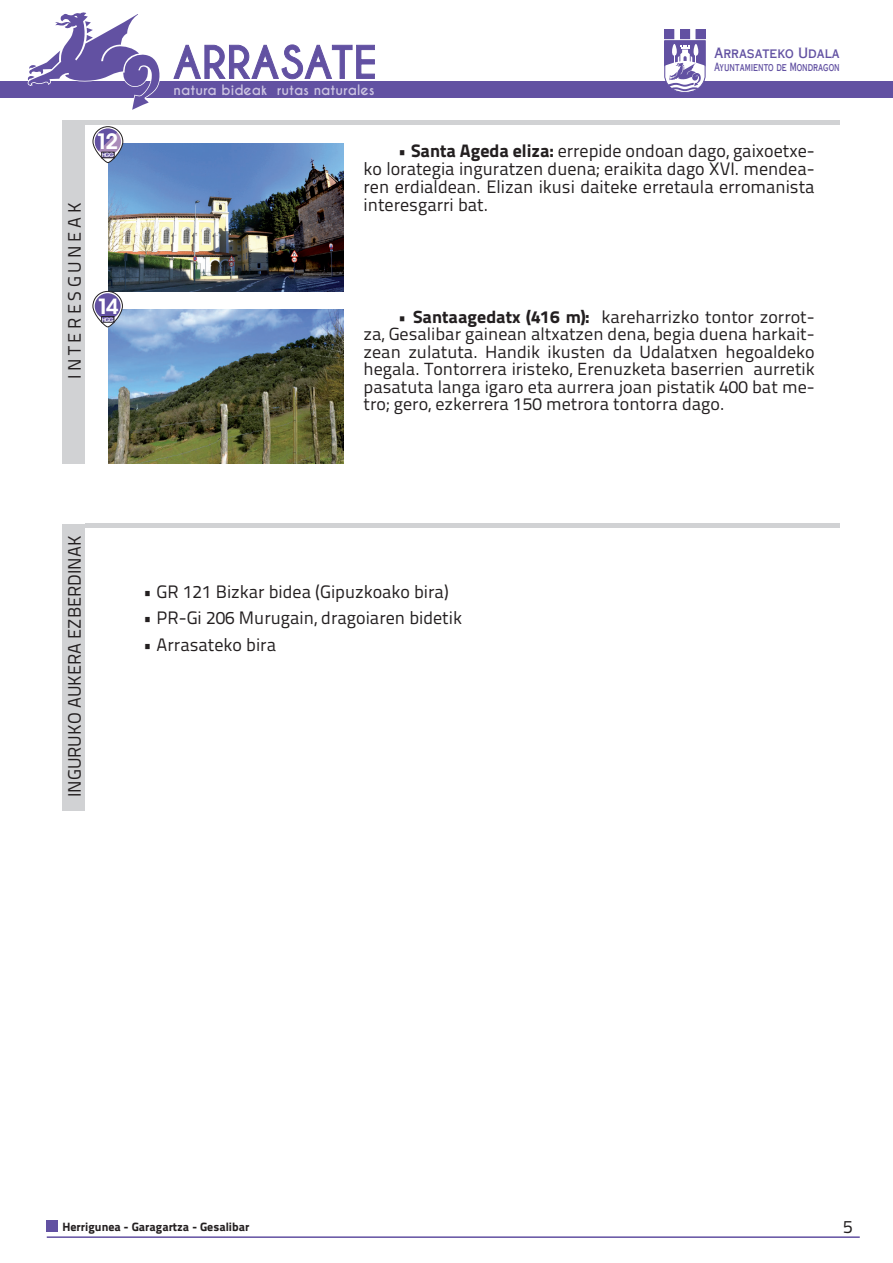
<style>
.page{position:relative;width:893px;height:1263px;background:#fff}
.page>*{position:absolute;margin:0;border:0;box-sizing:border-box;transform-origin:0 0}
.t1{font:600 21px "ITC Avant Garde Std";color:#fff}
.t2{font:600 20.85px "ITC Avant Garde Std";color:#fff}
.t3{font:18px/18px "Titillium Text 25 L 400 wt";color:#231f20;text-align:justify}
.t4{font:18px "Titillium Text 25 L 400 wt";letter-spacing:.2em;color:#231f20}
.t5{font:17.55px/17.5px "Titillium Text 25 L 400 wt";color:#231f20;text-align:justify}
.t6{font:14.1px "Copperplate Thirty AB";color:#6251a2}
.t7{font:700 13.5px "Caviar Dreams";color:#ccc5e1}
.t8{font:12px "Titillium Text 25 L 999 wt";color:#231f20}
.t9{font:11.25px "Copperplate Thirty AB";color:#6251a2;scale:.8 1}
.t10{font:500 5.85px "ITC Avant Garde Std";letter-spacing:-.15em;color:#fff}
.s1{font-family:"Titillium Text 25 L 999 wt"}
</style>
<div class="page">
<div style="left:0;top:82px;width:893px;height:16px;background:#6251a2"></div>
<div style="left:665px;top:30px;width:9px;height:9px;background:#6251a2"></div>
<div style="left:696px;top:30px;width:9px;height:9px;background:#6251a2"></div>
<div style="left:681px;top:30px;width:9px;height:9px;background:#6251a2"></div>
<div style="left:680px;top:30px;width:10px;height:9px;border:1px solid #6251a2"></div>
<svg style="left:664px;top:41px;width:41px;height:51px"></svg>
<svg style="left:173px;top:44px;width:202px;height:35px"></svg>
<svg style="left:27px;top:12px;width:134px;height:98px"></svg>
<hr style="left:47px;top:1236px;width:813px;height:2px;background:#6251a2">
<div style="left:47px;top:1221px;width:11px;height:11px;background:#6251a2"></div>
<div style="left:85px;top:523px;width:755px;height:5px;background:#d1d2d4"></div>
<div style="left:63px;top:524px;width:22px;height:286px;background:#d1d2d4"></div>
<div style="left:63px;top:120px;width:22px;height:344px;background:#d1d2d4"></div>
<div style="left:85px;top:120px;width:755px;height:5px;background:#d1d2d4"></div>
<img style="left:109px;top:143px;width:234px;height:148px">
<img style="left:109px;top:309px;width:234px;height:155px">
<svg style="left:93px;top:127px;width:30px;height:36px"></svg>
<div style="left:93px;top:126px;width:30px;height:37px;border:1px solid #231f20;border-radius:15px"></div>
<svg style="left:95px;top:129px;width:26px;height:26px"></svg>
<svg style="left:94px;top:127px;width:23px;height:24px"></svg>
<svg style="left:102px;top:152px;width:12px;height:6px"></svg>
<svg style="left:93px;top:291px;width:29px;height:36px"></svg>
<div style="left:93px;top:291px;width:30px;height:36px;border:1px solid #231f20;border-radius:15px"></div>
<div style="left:95px;top:293px;width:26px;height:26px;background:#6251a2;border-radius:50%"></div>
<svg style="left:101px;top:316px;width:13px;height:6px"></svg>
<p class="t1" style="left:96px;top:128px;width:24px">12</p>
<p class="t10" style="left:102px;top:152px;width:14px">HGG</p>
<p class="t4" style="left:61px;top:379px;width:178px;rotate:-90deg">INTERESGUNEAK</p>
<p class="t2" style="left:97px;top:293px;width:23px">14</p>
<p class="t10" style="left:102px;top:316px;width:14px">HGG</p>
<p class="t7" style="left:174px;top:81px;width:202px">natura bideak rutas naturales</p>
<p class="t6" style="left:714px;top:44px;width:127px">Arrasateko Udala</p>
<p class="t9" style="left:714px;top:61px;width:158px">Ayuntamiento de Mondragon</p>
<p class="t3" style="left:364px;top:141px;width:453px;text-indent:34px"><span class="s1">• Santa Ageda eliza:</span> errepide ondoan dago, gaixoetxe&shy;ko lorategia inguratzen duena; eraikita dago XVI. mendea&shy;ren erdialdean. Elizan ikusi daiteke erretaula erromanista interesgarri bat.</p>
<p class="t5" style="left:364px;top:307px;width:453px;text-indent:34px"><span class="s1">• Santaagedatx (416 m):</span> kareharrizko tontor zorrot&shy;za, Gesalibar gainean altxatzen dena, begia duena harkait&shy;zean zulatuta. Handik ikusten da Udalatxen hegoaldeko hegala. Tontorrera iristeko, Erenuzketa baserrien aurretik pasatuta langa igaro eta aurrera joan pistatik 400 bat me&shy;tro; gero, ezkerrera 150 metrora tontorra dago.</p>
<p class="t3" style="left:64px;top:797px;width:263px;rotate:-90deg">INGURUKO AUKERA EZBERDINAK</p>
<p class="t3" style="left:143px;top:582px;width:307px">• GR 121 Bizkar bidea (Gipuzkoako bira)</p>
<p class="t3" style="left:143px;top:608px;width:321px">• PR-Gi 206 Murugain, dragoiaren bidetik</p>
<p class="t3" style="left:143px;top:635px;width:135px">• Arrasateko bira</p>
<p class="t8" style="left:63px;top:1217px;width:188px">Herrigunea - Garagartza - Gesalibar</p>
<p class="t3" style="left:843px;top:1217px;width:11px">5</p>
</div>
